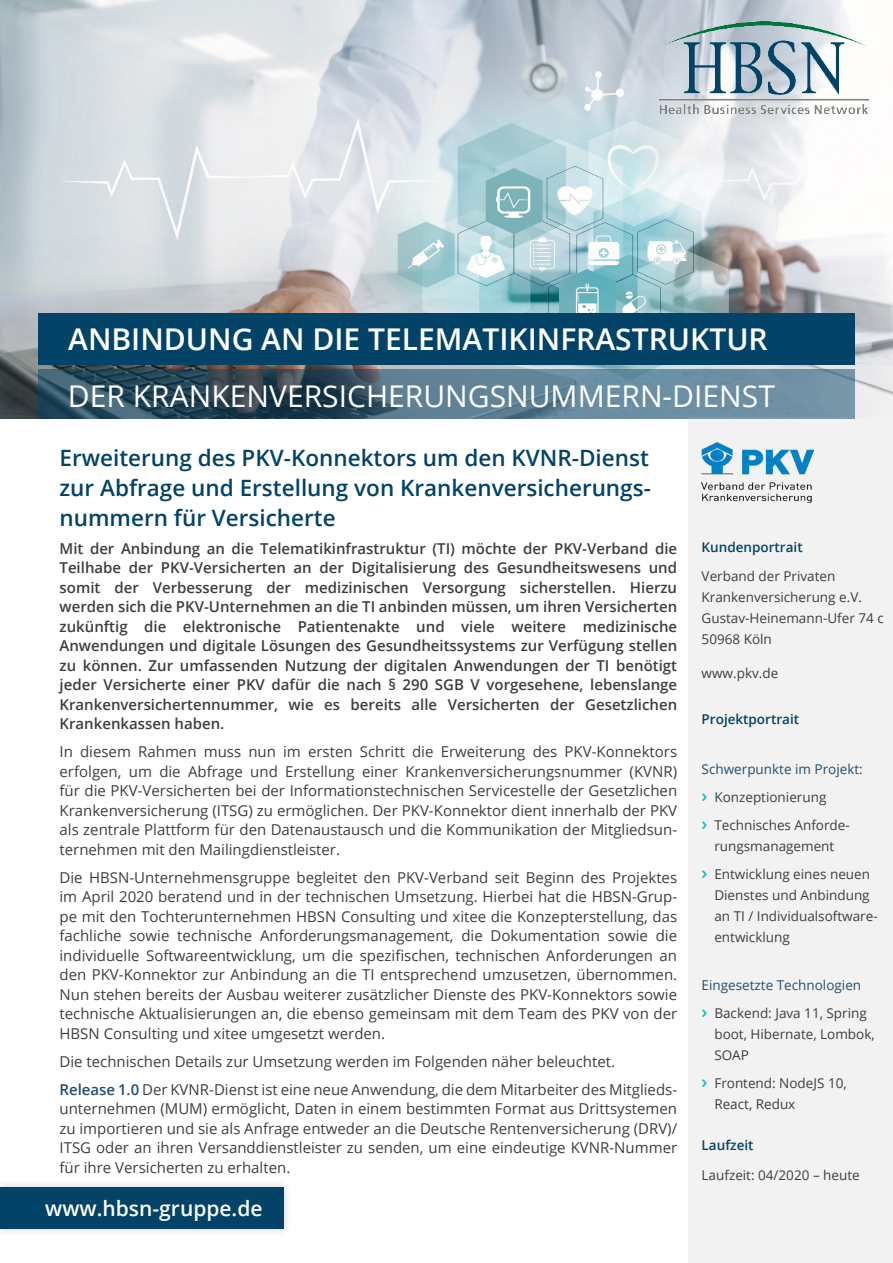
<style>
.page{position:relative;width:893px;height:1263px;background:#fff}
.page>*{position:absolute;margin:0;border:0;box-sizing:border-box;transform-origin:0 0}
.h1_Headline{font:30px "Open Sans";color:#fff}
.t1{font:600 30px "Open Sans";color:#fff}
.h3_Headline{font:600 22.5px/30px "Open Sans";color:#034368;text-align:justify}
.h3_Headline-2{font:600 21px "Open Sans";color:#fff}
.t2{font:15px/19.5px "Open Sans";color:#3e3e3f;text-align:justify}
.t3{font:600 15px/19.5px "Open Sans";color:#3e3e3f;text-align:justify}
.t4{font:13.5px/21px "Open Sans";color:#3e3e3f}
.Aufzählung{font:13.5px "Open Sans";color:#234e71}
.h4_Headline{font:600 13.5px "Open Sans";color:#034368}
.s1{font-weight:600;color:#234e71}
.s2{font-weight:600;font-size:18px;color:#14bcc2}
</style>
<div class="page">
<img style="left:0;top:0;width:893px;height:418px">
<div style="left:689px;top:418px;width:204px;height:845px;background:#f2f2f2"></div>
<div style="left:0;top:1178px;width:293px;height:60px;background:#231f20;opacity:.2"></div>
<div style="left:0;top:1187px;width:284px;height:42px;background:#034368"></div>
<img style="left:659px;top:21px;width:210px;height:93px">
<svg style="left:38px;top:369px;width:817px;height:49px;background:#4d6d80"></svg>
<div style="left:38px;top:314px;width:817px;height:51px;background:#034368"></div>
<img style="left:702px;top:443px;width:111px;height:59px">
<p class="t1" style="left:68px;top:318px;width:701px">ANBINDUNG AN DIE TELEMATIKINFRASTRUKTUR</p>
<p class="h1_Headline" style="left:68px;top:376px;width:708px">DER KRANKENVERSICHERUNGSNUMMERN-DIENST</p>
<p class="h3_Headline" style="left:60px;top:442px;width:593px">Erweiterung des PKV-Konnektors um den KVNR-Dienst zur Abfrage und Erstellung von Krankenversicherungs&shy;nummern für Versicherte</p>
<p class="t3" style="left:60px;top:538px;width:619px">Mit der Anbindung an die Telematikinfrastruktur (TI) möchte der PKV-Verband die Teilhabe der PKV-Versicherten an der Digitalisierung des Gesundheitswesens und somit der Verbesserung der medizinischen Versorgung sicherstellen. Hierzu werden sich die PKV-Unternehmen an die TI anbinden müssen, um ihren Versicherten zukünftig die elektronische Patientenakte und viele weitere medizinische Anwendungen und digitale Lösungen des Gesundheitssystems zur Verfügung stellen zu können. Zur umfassenden Nutzung der digitalen Anwendungen der TI benötigt jeder Versicherte einer PKV dafür die nach § 290 SGB V vorgesehene, lebenslange Krankenversichertennummer, wie es bereits alle Versicherten der Gesetzlichen Krankenkassen haben.</p>
<p class="t2" style="left:60px;top:742px;width:619px">In diesem Rahmen muss nun im ersten Schritt die Erweiterung des PKV-Konnektors erfolgen, um die Abfrage und Erstellung einer Krankenversicherungsnummer (KVNR) für die PKV-Versicherten bei der Informationstechnischen Servicestelle der Gesetzlichen Krankenversicherung (ITSG) zu ermöglichen. Der PKV-Konnektor dient innerhalb der PKV als zentrale Plattform für den Datenaustausch und die Kommunikation der Mitgliedsun&shy;ternehmen mit den Mailingdienstleister.</p>
<p class="t2" style="left:60px;top:867px;width:619px">Die HBSN-Unternehmensgruppe begleitet den PKV-Verband seit Beginn des Projektes im April 2020 beratend und in der technischen Umsetzung. Hierbei hat die HBSN-Grup&shy;pe mit den Tochterunternehmen HBSN Consulting und xitee die Konzepterstellung, das fachliche sowie technische Anforderungsmanagement, die Dokumentation sowie die individuelle Softwareentwicklung, um die spezifischen, technischen Anforderungen an den PKV-Konnektor zur Anbindung an die TI entsprechend umzusetzen, übernommen.<br>Nun stehen bereits der Ausbau weiterer zusätzlicher Dienste des PKV-Konnektors sowie technische Aktualisierungen an, die ebenso gemeinsam mit dem Team des PKV von der HBSN Consulting und xitee umgesetzt werden.</p>
<p class="t2" style="left:60px;top:1051px;width:557px">Die technischen Details zur Umsetzung werden im Folgenden näher beleuchtet.</p>
<p class="t2" style="left:60px;top:1079px;width:619px"><span class="s1">Release 1.0</span> Der KVNR-Dienst ist eine neue Anwendung, die dem Mitarbeiter des Mitglieds&shy;unternehmen (MUM) ermöglicht, Daten in einem bestimmten Format aus Drittsystemen zu importieren und sie als Anfrage entweder an die Deutsche Rentenversicherung (DRV)/ ITSG oder an ihren Versanddienstleister zu senden, um eine eindeutige KVNR-Nummer für ihre Versicherten zu erhalten.</p>
<p class="h3_Headline-2" style="left:45px;top:1194px;width:219px">www.hbsn-gruppe.de</p>
<p class="h4_Headline" style="left:702px;top:537px;width:103px">Kundenportrait</p>
<p class="t4" style="left:702px;top:565px;width:184px">Verband der Privaten<br>Krankenversicherung e.V.<br>Gustav-Heinemann-Ufer 74 c<br>50968 Köln</p>
<p class="t4" style="left:702px;top:662px;width:78px">www.pkv.de</p>
<p class="h4_Headline" style="left:702px;top:710px;width:99px">Projektportrait</p>
<p class="Aufzählung" style="left:702px;top:760px;width:163px">Schwerpunkte im Projekt:</p>
<p class="t4" style="left:702px;top:786px;width:126px"><span class="s2">›</span> Konzeptionierung</p>
<p class="t4" style="left:702px;top:814px;width:150px;text-align:center"><span class="s2">›</span> Technisches Anforde&shy;rungsmanagement</p>
<p class="t4" style="left:714px;top:863px;width:165px;text-indent:-13px"><span class="s2">›</span> Entwicklung eines neuen<br>Dienstes und Anbindung an TI / Individualsoftware&shy;entwicklung</p>
<p class="Aufzählung" style="left:702px;top:976px;width:161px">Eingesetzte Technologien</p>
<p class="t4" style="left:714px;top:1002px;width:162px;text-indent:-13px"><span class="s2">›</span> Backend: Java 11, Spring boot, Hibernate, Lombok,<br>SOAP</p>
<p class="t4" style="left:714px;top:1072px;width:134px;text-indent:-13px"><span class="s2">›</span> Frontend: NodeJS 10,<br>React, Redux</p>
<p class="h4_Headline" style="left:702px;top:1136px;width:53px">Laufzeit</p>
<p class="t4" style="left:702px;top:1164px;width:160px">Laufzeit: 04/2020 – heute</p>
</div>
